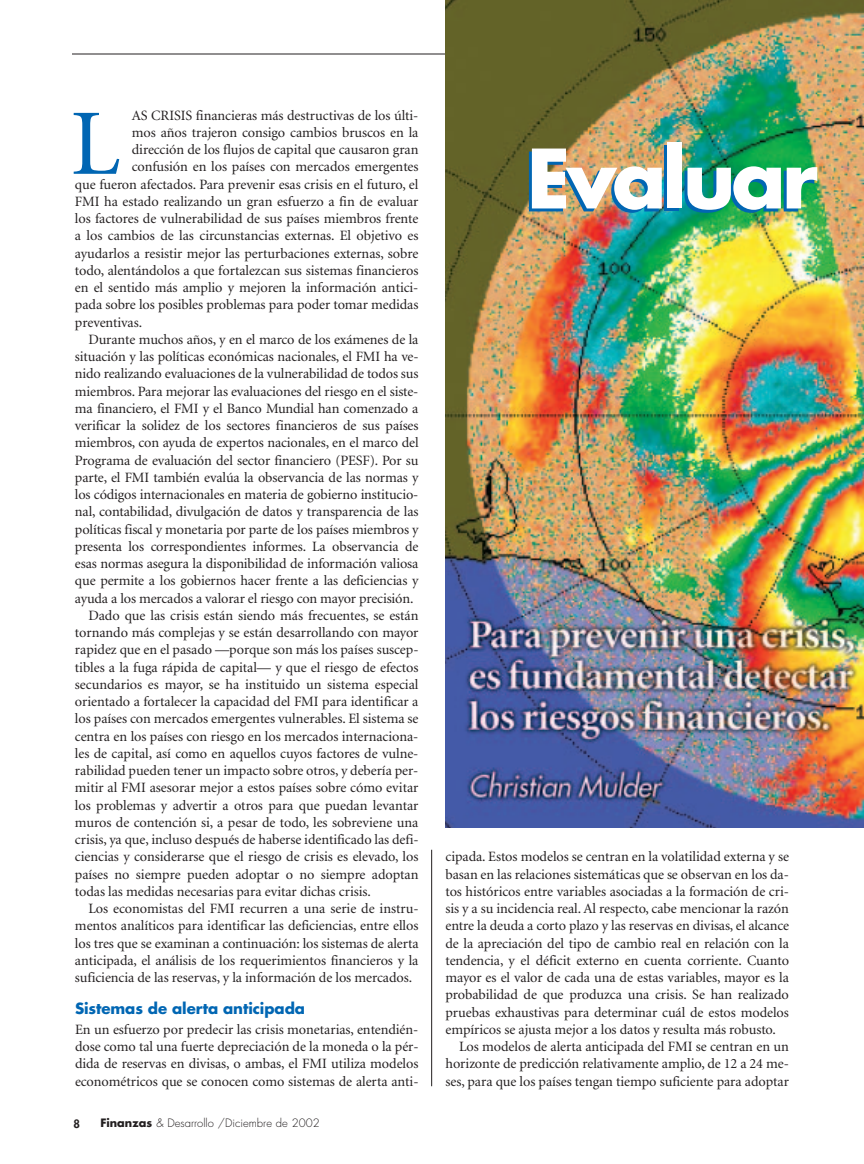
<style>
.page{position:relative;width:864px;height:1164px;background:#fff}
.page>*{position:absolute;margin:0;border:0;box-sizing:border-box;transform-origin:0 0}
.t1{font:93.75px "Minion";color:#0166b3}
.t2{font:700 79.5px "Futura";letter-spacing:-.05em;color:#fff}
.t3{font:700 15px "Futura";letter-spacing:-.005em;color:#0166b3}
.t4{font:14.25px/17.2px "Minion";letter-spacing:-.005em;color:#231f20;text-align:justify}
.t5{font:300 11.25px "Futura";color:#231f20}
.t6{font:800 11.25px "Futura";color:#231f20}
.s1{font-weight:700}
</style>
<div class="page">
<hr style="left:72px;top:54px;width:720px;height:1px;background:#231f20">
<hr style="left:431px;top:850px;width:1px;height:236px;background:#231f20">
<img style="left:445px;top:0;width:419px;height:828px">
<p class="t4" style="left:132px;top:108px;width:288px">AS CRISIS financieras más destructivas de los últi-</p>
<p class="t4" style="left:132px;top:125px;width:288px">mos años trajeron consigo cambios bruscos en la</p>
<p class="t4" style="left:132px;top:142px;width:288px">dirección de los flujos de capital que causaron gran</p>
<p class="t4" style="left:132px;top:159px;width:288px">confusión en los países con mercados emergentes</p>
<p class="t4" style="left:75px;top:177px;width:345px">que fueron afectados. Para prevenir esas crisis en el futuro, el</p>
<p class="t4" style="left:75px;top:194px;width:345px">FMI ha estado realizando un gran esfuerzo a fin de evaluar</p>
<p class="t4" style="left:75px;top:211px;width:345px">los factores de vulnerabilidad de sus países miembros frente</p>
<p class="t4" style="left:75px;top:228px;width:345px">a los cambios de las circunstancias externas. El objetivo es</p>
<p class="t4" style="left:75px;top:246px;width:345px">ayudarlos a resistir mejor las perturbaciones externas, sobre</p>
<p class="t4" style="left:75px;top:263px;width:345px">todo, alentándolos a que fortalezcan sus sistemas financieros</p>
<p class="t4" style="left:75px;top:280px;width:345px">en el sentido más amplio y mejoren la información antici-</p>
<p class="t4" style="left:75px;top:297px;width:345px">pada sobre los posibles problemas para poder tomar medidas</p>
<p class="t4" style="left:75px;top:315px;width:69px">preventivas.</p>
<p class="t4" style="left:89px;top:332px;width:331px">Durante muchos años, y en el marco de los exámenes de la</p>
<p class="t4" style="left:75px;top:349px;width:345px">situación y las políticas económicas nacionales, el FMI ha ve-</p>
<p class="t4" style="left:75px;top:366px;width:345px">nido realizando evaluaciones de la vulnerabilidad de todos sus</p>
<p class="t4" style="left:75px;top:384px;width:345px">miembros. Para mejorar las evaluaciones del riesgo en el siste-</p>
<p class="t4" style="left:75px;top:401px;width:345px">ma financiero, el FMI y el Banco Mundial han comenzado a</p>
<p class="t4" style="left:75px;top:418px;width:345px">verificar la solidez de los sectores financieros de sus países</p>
<p class="t4" style="left:75px;top:435px;width:345px">miembros, con ayuda de expertos nacionales, en el marco del</p>
<p class="t4" style="left:75px;top:453px;width:345px">Programa de evaluación del sector financiero (PESF). Por su</p>
<p class="t4" style="left:75px;top:470px;width:345px">parte, el FMI también evalúa la observancia de las normas y</p>
<p class="t4" style="left:75px;top:487px;width:345px">los códigos internacionales en materia de gobierno institucio-</p>
<p class="t4" style="left:75px;top:504px;width:345px">nal, contabilidad, divulgación de datos y transparencia de las</p>
<p class="t4" style="left:75px;top:522px;width:345px">políticas fiscal y monetaria por parte de los países miembros y</p>
<p class="t4" style="left:75px;top:539px;width:345px">presenta los correspondientes informes. La observancia de</p>
<p class="t4" style="left:75px;top:556px;width:345px">esas normas asegura la disponibilidad de información valiosa</p>
<p class="t4" style="left:75px;top:573px;width:345px">que permite a los gobiernos hacer frente a las deficiencias y</p>
<p class="t4" style="left:75px;top:591px;width:340px">ayuda a los mercados a valorar el riesgo con mayor precisión.</p>
<p class="t4" style="left:88px;top:608px;width:332px">Dado que las crisis están siendo más frecuentes, se están</p>
<p class="t4" style="left:75px;top:625px;width:345px">tornando más complejas y se están desarrollando con mayor</p>
<p class="t4" style="left:75px;top:642px;width:345px">rapidez que en el pasado —porque son más los países suscep-</p>
<p class="t4" style="left:75px;top:660px;width:345px">tibles a la fuga rápida de capital— y que el riesgo de efectos</p>
<p class="t4" style="left:75px;top:677px;width:345px">secundarios es mayor, se ha instituido un sistema especial</p>
<p class="t4" style="left:75px;top:694px;width:345px">orientado a fortalecer la capacidad del FMI para identificar a</p>
<p class="t4" style="left:75px;top:711px;width:345px">los países con mercados emergentes vulnerables. El sistema se</p>
<p class="t4" style="left:75px;top:729px;width:345px">centra en los países con riesgo en los mercados internaciona-</p>
<p class="t4" style="left:75px;top:746px;width:345px">les de capital, así como en aquellos cuyos factores de vulne-</p>
<p class="t4" style="left:75px;top:763px;width:345px">rabilidad pueden tener un impacto sobre otros, y debería per-</p>
<p class="t4" style="left:75px;top:780px;width:345px">mitir al FMI asesorar mejor a estos países sobre cómo evitar</p>
<p class="t4" style="left:75px;top:798px;width:345px">los problemas y advertir a otros para que puedan levantar</p>
<p class="t4" style="left:75px;top:815px;width:345px">muros de contención si, a pesar de todo, les sobreviene una</p>
<p class="t4" style="left:75px;top:832px;width:345px">crisis, ya que, incluso después de haberse identificado las defi-</p>
<p class="t4" style="left:75px;top:849px;width:345px">ciencias y considerarse que el riesgo de crisis es elevado, los</p>
<p class="t4" style="left:75px;top:867px;width:345px">países no siempre pueden adoptar o no siempre adoptan</p>
<p class="t4" style="left:75px;top:884px;width:297px">todas las medidas necesarias para evitar dichas crisis.</p>
<p class="t4" style="left:88px;top:901px;width:332px">Los economistas del FMI recurren a una serie de instru-</p>
<p class="t4" style="left:75px;top:918px;width:345px">mentos analíticos para identificar las deficiencias, entre ellos</p>
<p class="t4" style="left:75px;top:936px;width:345px">los tres que se examinan a continuación: los sistemas de alerta</p>
<p class="t4" style="left:75px;top:953px;width:345px">anticipada, el análisis de los requerimientos financieros y la</p>
<p class="t4" style="left:75px;top:970px;width:339px">suficiencia de las reservas, y la información de los mercados.</p>
<p class="t3" style="left:75px;top:1001px;width:232px">Sistemas de alerta anticipada</p>
<p class="t4" style="left:75px;top:1022px;width:345px">En un esfuerzo por predecir las crisis monetarias, entendién&shy;dose como tal una fuerte depreciación de la moneda o la pér&shy;dida de reservas en divisas, o ambas, el FMI utiliza modelos econométricos que se conocen como sistemas de alerta anti-</p>
<h1 class="t1" style="left:70px;top:107px;width:51px">L</h1>
<p class="t6" style="left:74px;top:1118px;width:8px">8</p>
<p class="t5" style="left:100px;top:1117px;width:221px"><span class="s1">Finanzas</span> &amp; Desarrollo /Diciembre de 2002</p>
<h2 class="t2" style="left:527px;top:142px;width:293px">Evaluar</h2>
<p class="t4" style="left:446px;top:849px;width:345px">cipada. Estos modelos se centran en la volatilidad externa y se</p>
<p class="t4" style="left:446px;top:867px;width:345px">basan en las relaciones sistemáticas que se observan en los da-</p>
<p class="t4" style="left:446px;top:884px;width:345px">tos históricos entre variables asociadas a la formación de cri-</p>
<p class="t4" style="left:446px;top:901px;width:345px">sis y a su incidencia real. Al respecto, cabe mencionar la razón</p>
<p class="t4" style="left:446px;top:918px;width:345px">entre la deuda a corto plazo y las reservas en divisas, el alcance</p>
<p class="t4" style="left:446px;top:936px;width:345px">de la apreciación del tipo de cambio real en relación con la</p>
<p class="t4" style="left:446px;top:953px;width:345px">tendencia, y el déficit externo en cuenta corriente. Cuanto</p>
<p class="t4" style="left:446px;top:970px;width:345px">mayor es el valor de cada una de estas variables, mayor es la</p>
<p class="t4" style="left:446px;top:987px;width:345px">probabilidad de que produzca una crisis. Se han realizado</p>
<p class="t4" style="left:446px;top:1005px;width:345px">pruebas exhaustivas para determinar cuál de estos modelos</p>
<p class="t4" style="left:446px;top:1022px;width:332px">empíricos se ajusta mejor a los datos y resulta más robusto.</p>
<p class="t4" style="left:459px;top:1039px;width:331px">Los modelos de alerta anticipada del FMI se centran en un</p>
<p class="t4" style="left:446px;top:1056px;width:345px">horizonte de predicción relativamente amplio, de 12 a 24 me-</p>
<p class="t4" style="left:446px;top:1074px;width:345px">ses, para que los países tengan tiempo suficiente para adoptar</p>
</div>
